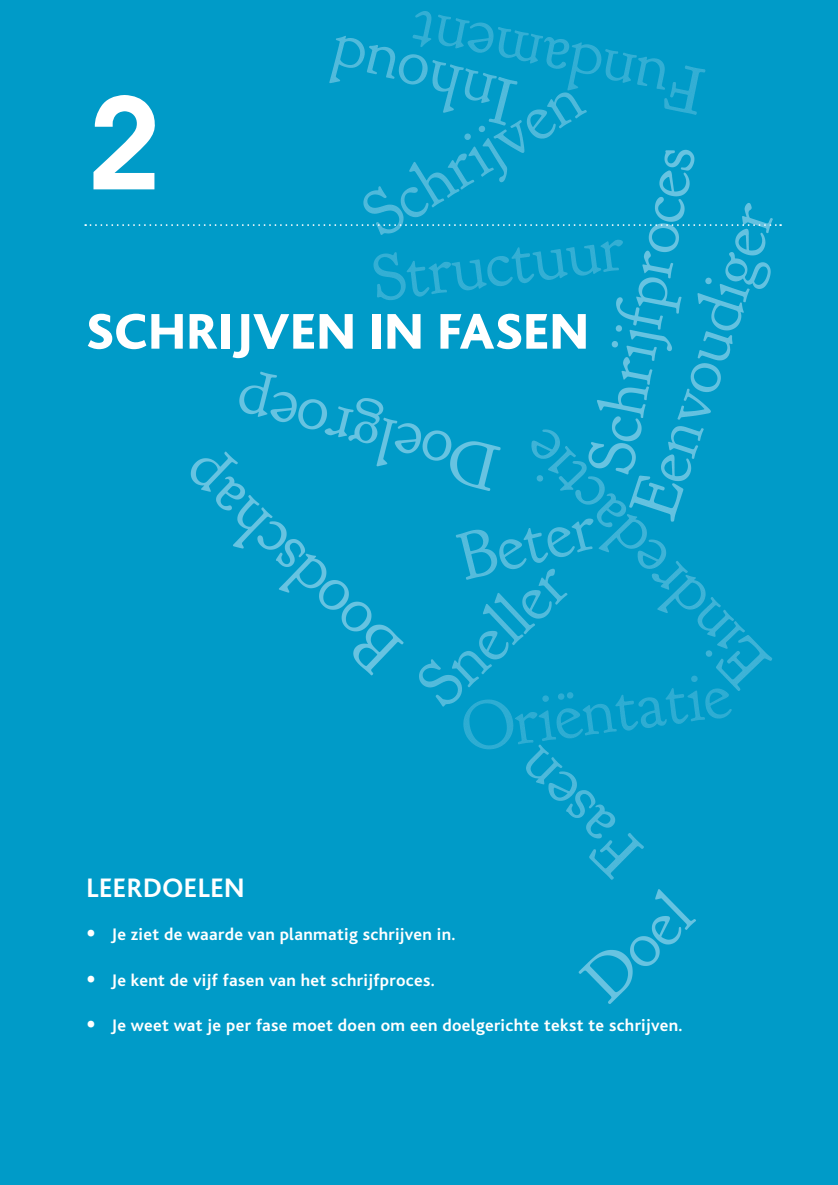
<style>
.page{position:relative;width:838px;height:1185px;background:#fff}
.page>*{position:absolute;margin:0;border:0;box-sizing:border-box;transform-origin:0 0}
.t1{font:600 131.25px "Advantage";color:#fff}
.t2{font:800 52.5px "Bliss";letter-spacing:.02em;color:#fff}
.t3{font:700 28px "Bliss";color:#fff}
.t4{font:700 17.5px "Bliss";letter-spacing:.02em;color:#fff}
.s1{font-size:28px}
</style>
<div class="page">
<div style="left:0;top:0;width:837px;height:1185px;background:#009bc8"></div>
<svg style="left:85px;top:224px;width:696px;height:2px"></svg>
<h1 class="t1" style="left:86px;top:65px;width:77px">2</h1>
<h2 class="t2" style="left:86px;top:304px;width:129px">SCHRIJVEN</h2>
<h2 class="t2" style="left:369px;top:304px;width:185px">IN FASEN</h2>
<h3 class="t3" style="left:86px;top:873px;width:17px">LEERDOELEN</h3>
<p class="t4" style="left:86px;top:925px;width:371px"><span class="s1">•</span> Je ziet de waarde van planmatig schrijven in.</p>
<p class="t4" style="left:86px;top:971px;width:350px"><span class="s1">•</span> J e kent de vijf fasen van het schrijfproces.</p>
<p class="t4" style="left:86px;top:1016px;width:597px"><span class="s1">•</span> J e weet wat je per fase moet doen om een doelgerichte tekst te schrijven.</p>
</div>
